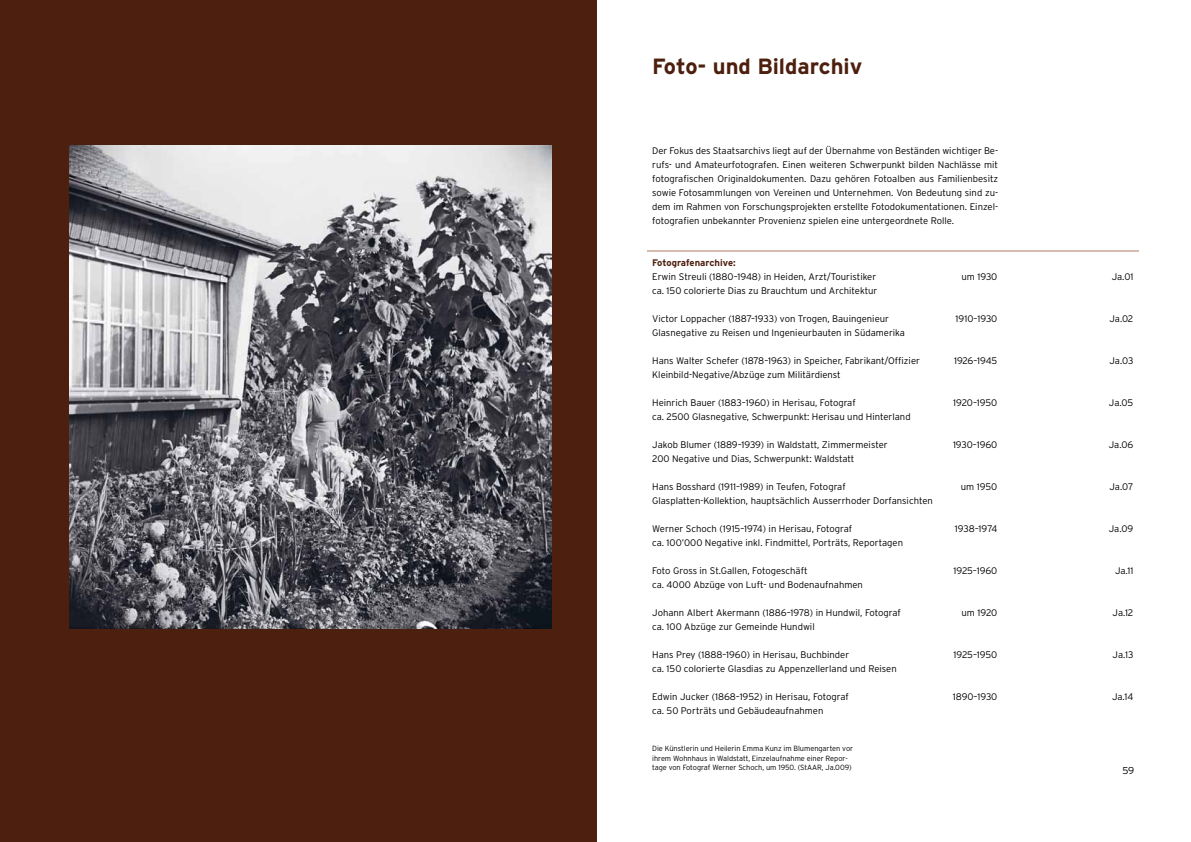
<style>
.page{position:relative;width:1191px;height:842px;background:#fff}
.page>*{position:absolute;margin:0;border:0;box-sizing:border-box;transform-origin:0 0}
.t1{font:700 22px "Interstate";color:#4d1f0e}
.t2{font:300 10px "Interstate";color:#000}
.t3{font:300 9.5px/14px "Interstate";color:#000;text-align:justify}
.t4{font:700 9.5px "Interstate";color:#4d1f0e}
.t5{font:300 9.5px "Interstate";letter-spacing:-.02em;color:#000}
.t6{font:300 7.5px/9.5px "Interstate";letter-spacing:-.005em;color:#000}
</style>
<div class="page">
<div style="left:0;top:0;width:596px;height:842px;background:#4d1f0e"></div>
<img style="left:69px;top:146px;width:483px;height:482px">
<hr style="left:646px;top:251px;width:492px;height:1px;background:#d6bcad">
<h1 class="t1" style="left:652px;top:54px;width:212px">Foto- und Bildarchiv</h1>
<p class="t3" style="left:652px;top:144px;width:347px">Der Fokus des Staatsarchivs liegt auf der Übernahme von Beständen wichtiger Be&shy;rufs- und Amateurfotografen. Einen weiteren Schwerpunkt bilden Nachlässe mit fotografischen Originaldokumenten. Dazu gehören Fotoalben aus Familienbesitz sowie Fotosammlungen von Vereinen und Unternehmen. Von Bedeutung sind zu&shy;dem im Rahmen von Forschungsprojekten erstellte Fotodokumentationen. Einzel&shy;fotografien unbekannter Provenienz spielen eine untergeordnete Rolle.</p>
<p class="t4" style="left:652px;top:257px;width:85px">Fotografenarchive:</p>
<p class="t3" style="left:652px;top:270px;width:225px">Erwin Streuli (1880–1948) in Heiden, Arzt/Touristiker</p>
<p class="t3" style="left:961px;top:270px;width:37px">um 1930</p>
<p class="t3" style="left:1111px;top:270px;width:23px">Ja.01</p>
<p class="t3" style="left:652px;top:284px;width:227px">ca. 150 colorierte Dias zu Brauchtum und Architektur</p>
<p class="t3" style="left:652px;top:312px;width:238px">Victor Loppacher (1887–1933) von Trogen, Bauingenieur</p>
<p class="t3" style="left:955px;top:312px;width:43px">1910–1930</p>
<p class="t3" style="left:1109px;top:312px;width:25px">Ja.02</p>
<p class="t3" style="left:652px;top:326px;width:254px">Glasnegative zu Reisen und Ingenieurbauten in Südamerika</p>
<p class="t3" style="left:652px;top:354px;width:269px">Hans Walter Schefer (1878–1963) in Speicher, Fabrikant/Offizier</p>
<p class="t5" style="left:954px;top:355px;width:45px">1926–1945</p>
<p class="t3" style="left:1109px;top:354px;width:26px">Ja.03</p>
<p class="t3" style="left:652px;top:368px;width:190px">Kleinbild-Negative/Abzüge zum Militärdienst</p>
<p class="t3" style="left:652px;top:396px;width:205px">Heinrich Bauer (1883–1960) in Herisau, Fotograf</p>
<p class="t3" style="left:953px;top:396px;width:46px">1920–1950</p>
<p class="t3" style="left:1108px;top:396px;width:26px">Ja.05</p>
<p class="t3" style="left:652px;top:410px;width:260px">ca. 2500 Glasnegative, Schwerpunkt: Herisau und Hinterland</p>
<p class="t3" style="left:652px;top:438px;width:237px">Jakob Blumer (1889–1939) in Waldstatt, Zimmermeister</p>
<p class="t3" style="left:953px;top:438px;width:46px">1930–1960</p>
<p class="t3" style="left:1108px;top:438px;width:26px">Ja.06</p>
<p class="t3" style="left:652px;top:452px;width:204px">200 Negative und Dias, Schwerpunkt: Waldstatt</p>
<p class="t3" style="left:652px;top:480px;width:195px">Hans Bosshard (1911–1989) in Teufen, Fotograf</p>
<p class="t3" style="left:960px;top:480px;width:38px">um 1950</p>
<p class="t3" style="left:1109px;top:480px;width:25px">Ja.07</p>
<p class="t3" style="left:652px;top:494px;width:282px">Glasplatten-Kollektion, hauptsächlich Ausserrhoder Dorfansichten</p>
<p class="t3" style="left:652px;top:522px;width:202px">Werner Schoch (1915–1974) in Herisau, Fotograf</p>
<p class="t3" style="left:955px;top:522px;width:44px">1938–1974</p>
<p class="t3" style="left:1108px;top:522px;width:26px">Ja.09</p>
<p class="t3" style="left:652px;top:536px;width:252px">ca. 100’000 Negative inkl. Findmittel, Porträts, Reportagen</p>
<p class="t3" style="left:652px;top:564px;width:157px">Foto Gross in St.Gallen, Fotogeschäft</p>
<p class="t3" style="left:953px;top:564px;width:45px">1925–1960</p>
<p class="t3" style="left:1115px;top:564px;width:20px">Ja.11</p>
<p class="t3" style="left:652px;top:578px;width:212px">ca. 4000 Abzüge von Luft- und Bodenaufnahmen</p>
<p class="t3" style="left:652px;top:606px;width:250px">Johann Albert Akermann (1886–1978) in Hundwil, Fotograf</p>
<p class="t3" style="left:961px;top:606px;width:37px">um 1920</p>
<p class="t3" style="left:1112px;top:606px;width:22px">Ja.12</p>
<p class="t3" style="left:652px;top:620px;width:164px">ca. 100 Abzüge zur Gemeinde Hundwil</p>
<p class="t3" style="left:652px;top:648px;width:198px">Hans Prey (1888–1960) in Herisau, Buchbinder</p>
<p class="t3" style="left:953px;top:648px;width:45px">1925–1950</p>
<p class="t3" style="left:1112px;top:648px;width:22px">Ja.13</p>
<p class="t3" style="left:652px;top:662px;width:246px">ca. 150 colorierte Glasdias zu Appenzellerland und Reisen</p>
<p class="t3" style="left:652px;top:690px;width:198px">Edwin Jucker (1868–1952) in Herisau, Fotograf</p>
<p class="t3" style="left:953px;top:690px;width:46px">1890–1930</p>
<p class="t3" style="left:1112px;top:690px;width:23px">Ja.14</p>
<p class="t3" style="left:652px;top:704px;width:173px">ca. 50 Porträts und Gebäudeaufnahmen</p>
<p class="t6" style="left:652px;top:744px;width:202px">Die Künstlerin und Heilerin Emma Kunz im Blumengarten vor ihrem Wohnhaus in Waldstatt, Einzelaufnahme einer Repor&shy;tage von Fotograf Werner Schoch, um 1950. (StAAR, Ja.009)</p>
<p class="t2" style="left:1122px;top:765px;width:13px">59</p>
</div>
